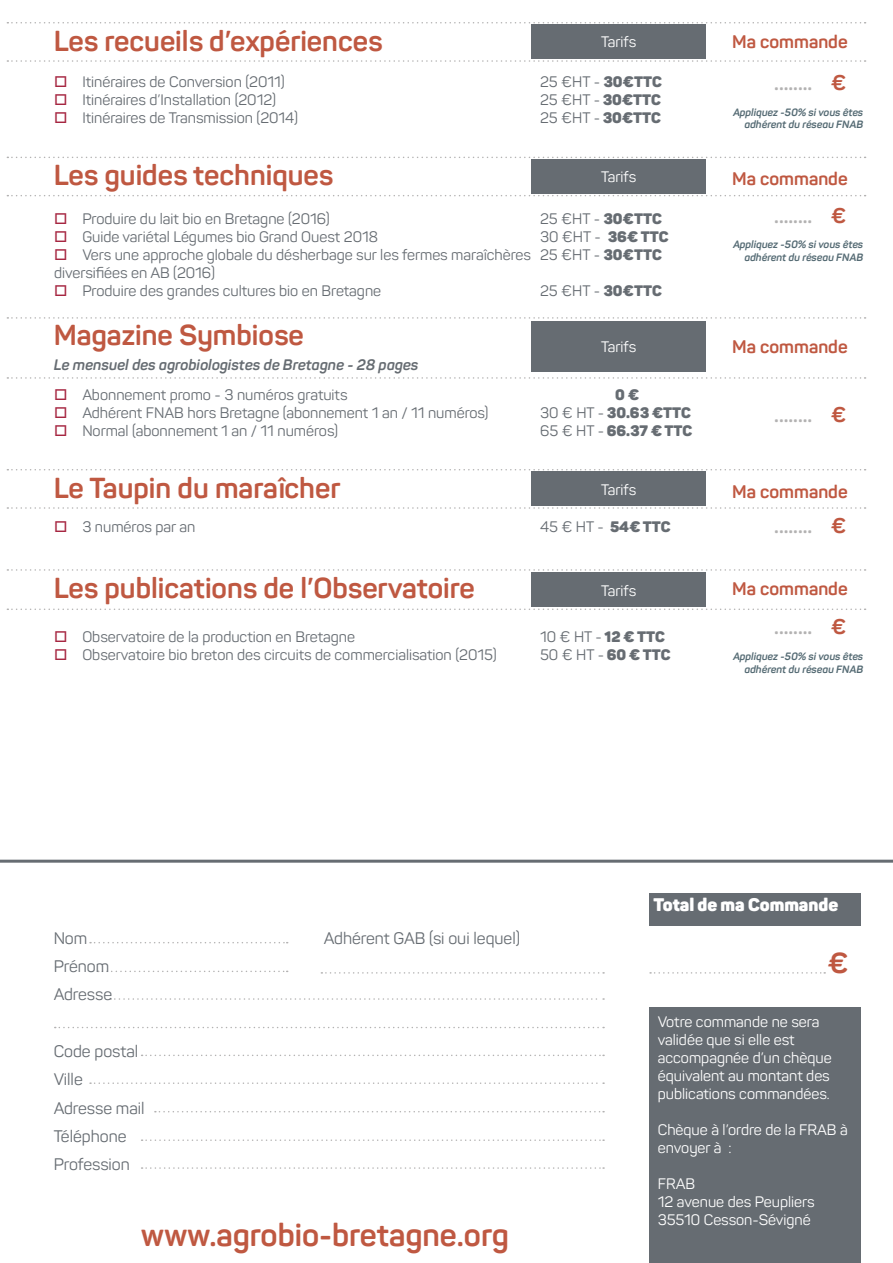
<style>
.page{position:relative;width:893px;height:1263px;background:#fff}
.page>*{position:absolute;margin:0;border:0;box-sizing:border-box;transform-origin:0 0}
.t1{font:700 31.5px "Panton";color:#bf5841}
.t2{font:700 28.5px "Panton";color:#bf5841}
.t3{font:700 21px "Panton";color:#b3b2b2}
.t4{font:700 18px "Panton";color:#bf5841}
.t5{font:900 18px "Panton";color:#fff}
.t6{font:16.5px/28.3px "Panton";color:#666c72}
.t7{font:15px/18px "Panton";color:#666c72}
.t8{font:15px/18px "Panton";color:#fff}
.t9{font:italic 700 15px "Panton";color:#666c72}
.t10{font:900 15px "Panton";color:#666c72}
.t11{font:italic 700 10.5px/12.6px "Panton";color:#546a73;text-align:right}
.s1{color:#a62641}
.s2{font-weight:900}
.s3{font-weight:400}
.s4{color:#bf5841}
</style>
<div class="page">
<svg style="left:7px;top:60px;width:859px;height:2px"></svg>
<svg style="left:7px;top:195px;width:859px;height:1px"></svg>
<svg style="left:7px;top:507px;width:859px;height:2px"></svg>
<svg style="left:90px;top:942px;width:198px;height:1px"></svg>
<svg style="left:321px;top:972px;width:283px;height:2px"></svg>
<svg style="left:650px;top:972px;width:175px;height:2px"></svg>
<svg style="left:98px;top:971px;width:190px;height:1px"></svg>
<svg style="left:110px;top:998px;width:494px;height:2px"></svg>
<svg style="left:55px;top:1027px;width:549px;height:1px"></svg>
<svg style="left:142px;top:1054px;width:462px;height:2px"></svg>
<svg style="left:90px;top:1082px;width:514px;height:2px"></svg>
<svg style="left:155px;top:1111px;width:449px;height:1px"></svg>
<svg style="left:142px;top:1139px;width:462px;height:2px"></svg>
<svg style="left:142px;top:1167px;width:462px;height:2px"></svg>
<svg style="left:7px;top:22px;width:859px;height:2px"></svg>
<svg style="left:7px;top:157px;width:859px;height:1px"></svg>
<svg style="left:7px;top:317px;width:859px;height:2px"></svg>
<svg style="left:7px;top:469px;width:859px;height:1px"></svg>
<svg style="left:7px;top:569px;width:859px;height:2px"></svg>
<svg style="left:7px;top:377px;width:859px;height:2px"></svg>
<svg style="left:7px;top:608px;width:859px;height:2px"></svg>
<div style="left:531px;top:25px;width:175px;height:34px;background:#666c72"></div>
<div style="left:531px;top:160px;width:175px;height:34px;background:#666c72"></div>
<div style="left:531px;top:472px;width:175px;height:34px;background:#666c72"></div>
<div style="left:531px;top:573px;width:175px;height:34px;background:#666c72"></div>
<div style="left:531px;top:321px;width:175px;height:50px;background:#666c72"></div>
<div style="left:649px;top:893px;width:212px;height:32px;background:#666c72"></div>
<div style="left:649px;top:1007px;width:212px;height:256px;background:#666c72"></div>
<hr style="left:0;top:860px;width:893px;height:3px;background:#666c72">
<h2 class="t2" style="left:54px;top:23px;width:330px">Les recueils d’expériences</h2>
<p class="t8" style="left:601px;top:33px;width:37px">Tarifs</p>
<p class="t7" style="left:54px;top:72px;width:232px"><span class="s1">□</span> Itinéraires de Conversion (2011)</p>
<p class="t7" style="left:540px;top:72px;width:123px">25 €HT - <span class="s2">30€TTC</span></p>
<p class="t7" style="left:54px;top:90px;width:224px"><span class="s1">□</span> Itinéraires d’Installation (2012)</p>
<p class="t7" style="left:540px;top:90px;width:122px">25 €HT - <span class="s2">30€TTC</span></p>
<p class="t7" style="left:54px;top:108px;width:245px"><span class="s1">□</span> Itinéraires de Transmission (2014)</p>
<p class="t7" style="left:540px;top:108px;width:122px">25 €HT - <span class="s2">30€TTC</span></p>
<h2 class="t2" style="left:54px;top:158px;width:281px">Les guides techniques</h2>
<p class="t8" style="left:601px;top:168px;width:37px">Tarifs</p>
<p class="t7" style="left:54px;top:210px;width:277px"><span class="s1">□</span> Produire du lait bio en Bretagne (2016)</p>
<p class="t7" style="left:540px;top:210px;width:123px">25 €HT - <span class="s2">30€TTC</span></p>
<p class="t7" style="left:54px;top:228px;width:325px"><span class="s1">□</span> Guide variétal Légumes bio Grand Ouest 2018</p>
<p class="t7" style="left:540px;top:228px;width:130px">30 €HT - <span class="s2">36€ TTC</span></p>
<p class="t7" style="left:54px;top:246px;width:609px"><span class="s1">□</span> Vers une approche globale du désherbage sur les fermes maraîchères 25 €HT - <span class="s2">30€TTC </span>diversifiées en AB (2016)</p>
<p class="t7" style="left:54px;top:282px;width:329px"><span class="s1">□</span> Produire des grandes cultures bio en Bretagne</p>
<p class="t7" style="left:540px;top:282px;width:123px">25 €HT - <span class="s2">30€TTC</span></p>
<h2 class="t2" style="left:54px;top:318px;width:251px">Magazine Symbiose</h2>
<p class="t9" style="left:54px;top:356px;width:366px">Le mensuel des agrobiologistes de Bretagne - 28 pages</p>
<p class="t8" style="left:601px;top:338px;width:37px">Tarifs</p>
<p class="t7" style="left:54px;top:386px;width:295px"><span class="s1">□</span> Abonnement promo - 3 numéros gratuits</p>
<p class="t10" style="left:615px;top:386px;width:25px">0 €</p>
<p class="t7" style="left:54px;top:404px;width:436px"><span class="s1">□</span> Adhérent FNAB hors Bretagne (abonnement 1 an / 11 numéros)</p>
<p class="t10" style="left:540px;top:404px;width:152px"><span class="s3">30 € HT -</span> 30.63 €TTC</p>
<p class="t7" style="left:54px;top:422px;width:285px"><span class="s1">□</span> Normal (abonnement 1 an / 11 numéros)</p>
<p class="t10" style="left:540px;top:422px;width:154px"><span class="s3">65 € HT -</span> 66.37 € TTC</p>
<h2 class="t2" style="left:54px;top:470px;width:288px">Le Taupin du maraîcher</h2>
<p class="t8" style="left:601px;top:480px;width:37px">Tarifs</p>
<p class="t7" style="left:54px;top:517px;width:143px"><span class="s1">□</span> 3 numéros par an</p>
<p class="t7" style="left:540px;top:517px;width:132px">45 € HT - <span class="s2">54€ TTC</span></p>
<h2 class="t2" style="left:54px;top:570px;width:423px">Les publications de l’Observatoire</h2>
<p class="t8" style="left:601px;top:581px;width:37px">Tarifs</p>
<p class="t7" style="left:54px;top:628px;width:302px"><span class="s1">□</span> Observatoire de la production en Bretagne</p>
<p class="t7" style="left:540px;top:628px;width:126px">10 € HT - <span class="s2">12 € TTC</span></p>
<p class="t7" style="left:54px;top:646px;width:444px"><span class="s1">□</span> Observatoire bio breton des circuits de commercialisation (2015)</p>
<p class="t7" style="left:540px;top:646px;width:132px">50 € HT - <span class="s2">60 € TTC</span></p>
<p class="t4" style="left:732px;top:31px;width:117px">Ma commande</p>
<h3 class="t3" style="left:774px;top:70px;width:73px">........ <span class="s4">€</span></h3>
<p class="t11" style="left:733px;top:106px;width:132px">Appliquez -50% si vous êtes adhérent du réseau FNAB</p>
<p class="t4" style="left:732px;top:168px;width:117px">Ma commande</p>
<h3 class="t3" style="left:774px;top:203px;width:73px">........ <span class="s4">€</span></h3>
<p class="t11" style="left:733px;top:238px;width:132px">Appliquez -50% si vous êtes adhérent du réseau FNAB</p>
<p class="t4" style="left:732px;top:336px;width:117px">Ma commande</p>
<h3 class="t3" style="left:774px;top:402px;width:73px">........ <span class="s4">€</span></h3>
<p class="t4" style="left:732px;top:480px;width:117px">Ma commande</p>
<h3 class="t3" style="left:774px;top:513px;width:73px">........ <span class="s4">€</span></h3>
<p class="t4" style="left:732px;top:577px;width:117px">Ma commande</p>
<h3 class="t3" style="left:774px;top:614px;width:73px">........ <span class="s4">€</span></h3>
<p class="t11" style="left:733px;top:650px;width:132px">Appliquez -50% si vous êtes adhérent du réseau FNAB</p>
<p class="t6" style="left:54px;top:924px;width:35px">Nom</p>
<p class="t6" style="left:324px;top:924px;width:198px">Adhérent GAB (si oui lequel)</p>
<p class="t6" style="left:54px;top:952px;width:60px">Prénom<br>Adresse</p>
<p class="t6" style="left:54px;top:1037px;width:92px">Code postal<br>Ville<br>Adresse mail<br>Téléphone<br>Profession</p>
<h1 class="t1" style="left:141px;top:1215px;width:369px">www.agrobio-bretagne.org</h1>
<p class="t5" style="left:654px;top:893px;width:186px">Total de ma Commande</p>
<h2 class="t2" style="left:827px;top:945px;width:22px">€</h2>
<p class="t8" style="left:658px;top:1012px;width:175px">Votre commande ne sera validée que si elle est accompagnée d’un chèque équivalent au montant des publications commandées.</p>
<p class="t8" style="left:658px;top:1120px;width:191px">Chèque à l’ordre de la FRAB à envoyer à :</p>
<p class="t8" style="left:658px;top:1174px;width:158px">FRAB<br>12 avenue des Peupliers<br>35510 Cesson-Sévigné</p>
</div>
